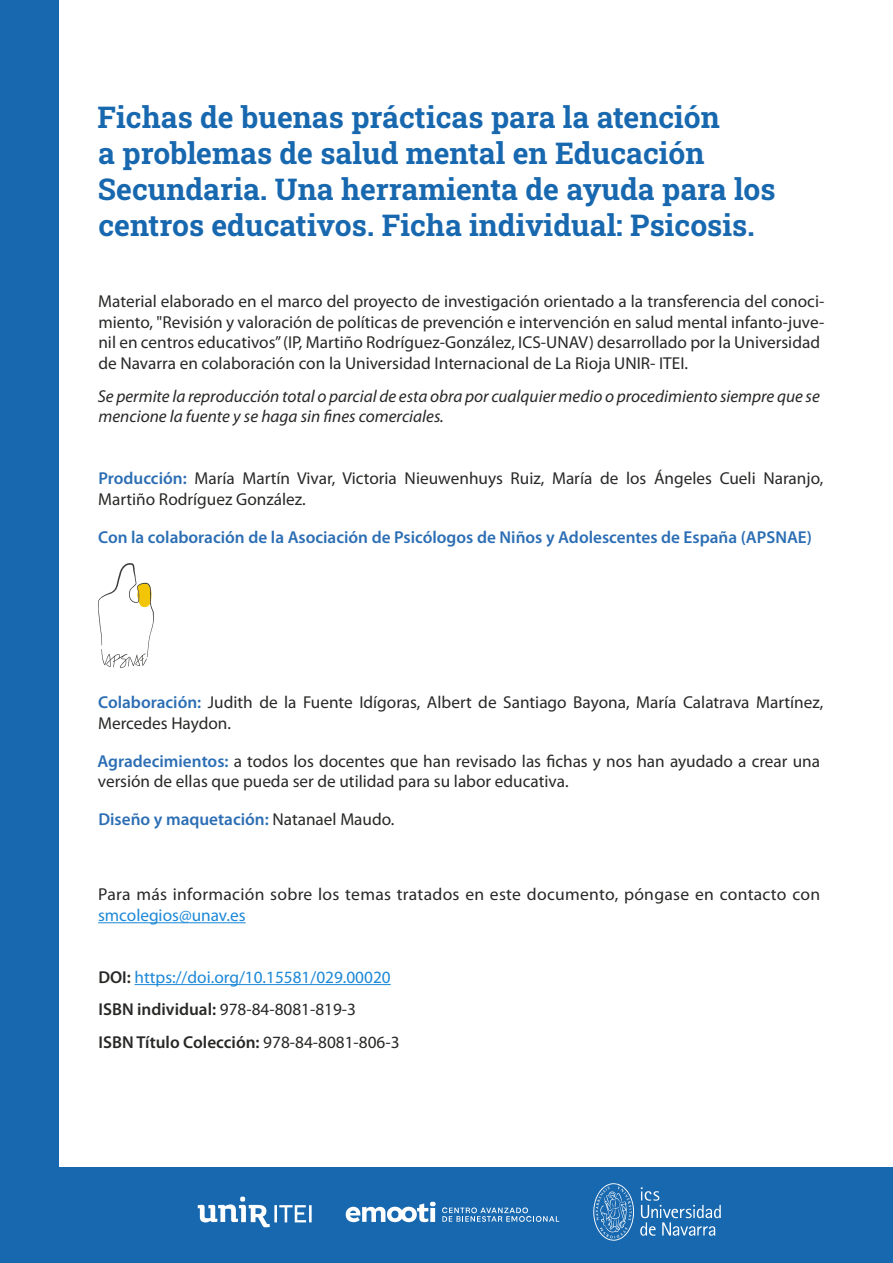
<style>
.page{position:relative;width:893px;height:1263px;background:#fff}
.page>*{position:absolute;margin:0;border:0;box-sizing:border-box;transform-origin:0 0}
.t1{font:30px/36px "Roboto Slab";color:#1868af}
.t2{font:17.25px/20.7px "Myriad Pro";color:#282827}
.t3{font:italic 17.25px/20.7px "Myriad Pro";color:#282827}
.t4{font:600 17.25px "Myriad Pro";color:#2c6eb4}
.t5{font:600 17.25px/32.5px "Myriad Pro";color:#282827}
.t6{font:17.25px "Myriad Pro";color:#1c88d7}
.s1{font-weight:600;color:#2c6eb4}
.s2{font-weight:400;color:#282827}
.s3{font-weight:400;color:#1c88d7}
.s4{font-weight:400}
</style>
<div class="page">
<div style="left:0;top:1167px;width:893px;height:96px;background:#1868af"></div>
<svg style="left:593px;top:1183px;width:41px;height:58px"></svg>
<svg style="left:640px;top:1187px;width:81px;height:49px"></svg>
<svg style="left:198px;top:1196px;width:114px;height:31px"></svg>
<svg style="left:346px;top:1202px;width:90px;height:20px"></svg>
<svg style="left:442px;top:1207px;width:117px;height:15px"></svg>
<div style="left:0;top:0;width:58px;height:1263px;background:#1868af"></div>
<hr style="left:98px;top:922px;width:148px;height:1px;background:#1c88d7">
<hr style="left:135px;top:984px;width:256px;height:1px;background:#1c88d7">
<svg style="left:98px;top:563px;width:56px;height:106px"></svg>
<h1 class="t1" style="left:98px;top:98px;width:679px">Fichas de buenas prácticas para la atención<br>a problemas de salud mental en Educación Secundaria. Una herramienta de ayuda para los centros educativos. Ficha individual: Psicosis.</h1>
<p class="t2" style="left:98px;top:290px;width:728px">Material elaborado en el marco del proyecto de investigación orientado a la transferencia del conoci&shy;miento, "Revisión y valoración de políticas de prevención e intervención en salud mental infanto-juve&shy;nil en centros educativos” (IP, Martiño Rodríguez-González, ICS-UNAV) desarrollado por la Universidad de Navarra en colaboración con la Universidad Internacional de La Rioja UNIR- ITEI.</p>
<p class="t3" style="left:98px;top:385px;width:724px">Se permite la reproducción total o parcial de esta obra por cualquier medio o procedimiento siempre que se mencione la fuente y se haga sin fines comerciales.</p>
<p class="t2" style="left:98px;top:468px;width:727px"><span class="s1">Producción:</span> María Martín Vivar, Victoria Nieuwenhuys Ruiz, María de los Ángeles Cueli Naranjo,<br>Martiño Rodríguez González.</p>
<p class="t4" style="left:98px;top:526px;width:715px">Con la colaboración de la Asociación de Psicólogos de Niños y Adolescentes de España (APSNAE)</p>
<p class="t2" style="left:98px;top:692px;width:727px"><span class="s1">Colaboración:</span> Judith de la Fuente Idígoras, Albert de Santiago Bayona, María Calatrava Martínez,<br>Mercedes Haydon.</p>
<p class="t2" style="left:98px;top:750px;width:724px"><span class="s1">Agradecimientos:</span> a todos los docentes que han revisado las fichas y nos han ayudado a crear una versión de ellas que pueda ser de utilidad para su labor educativa.</p>
<p class="t4" style="left:98px;top:808px;width:298px">Diseño y maquetación: <span class="s2">Natanael Maudo.</span></p>
<p class="t2" style="left:98px;top:884px;width:723px">Para más información sobre los temas tratados en este documento, póngase en contacto con</p>
<p class="t6" style="left:98px;top:905px;width:149px">smcolegios@unav.es</p>
<p class="t5" style="left:98px;top:960px;width:303px">DOI: <span class="s3">https://doi.org/10.15581/029.00020<br></span>ISBN individual: <span class="s4">978-84-8081-819-3<br></span>ISBN Título Colección: <span class="s4">978-84-8081-806-3</span></p>
</div>
